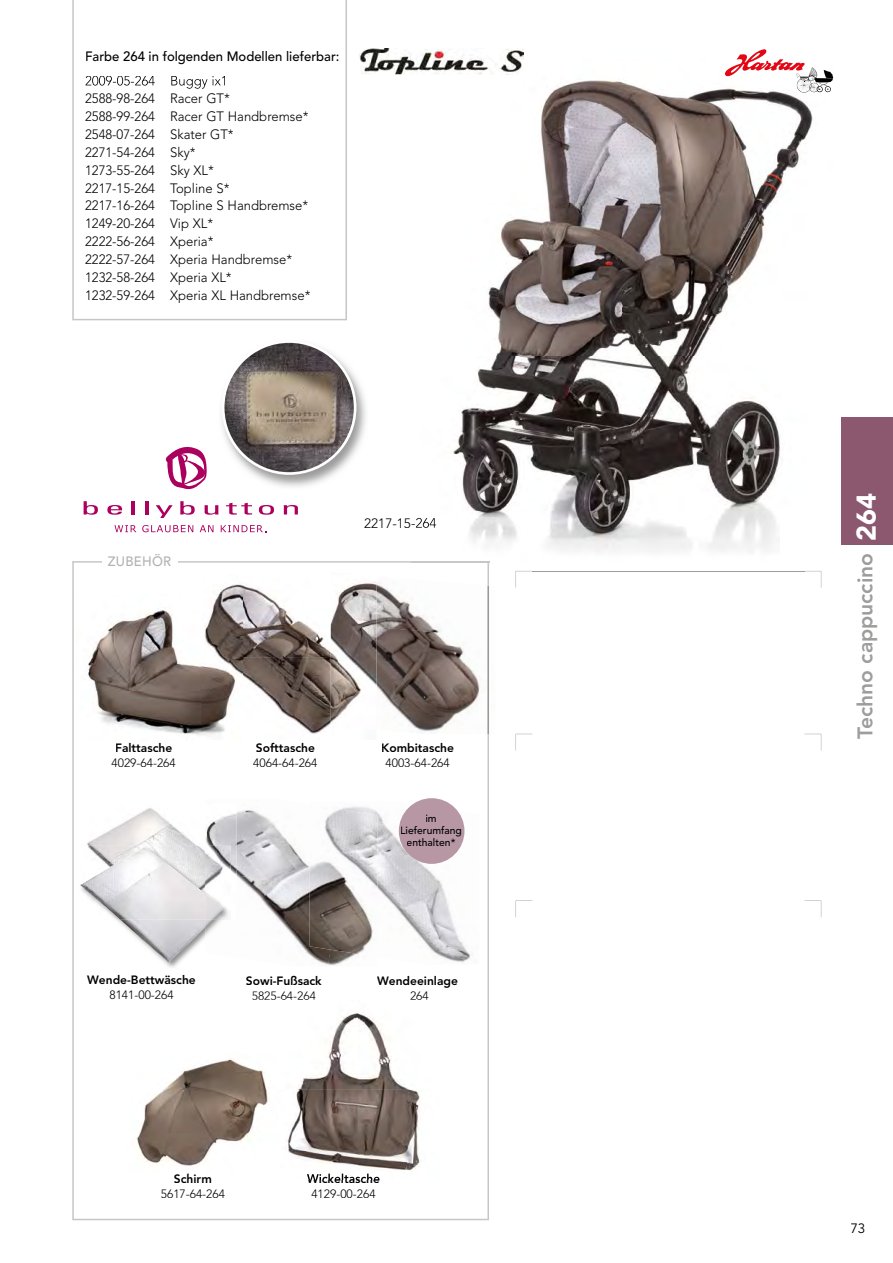
<style>
.page{position:relative;width:893px;height:1263px;background:#fff}
.page>*{position:absolute;margin:0;border:0;box-sizing:border-box;transform-origin:0 0}
.t1{font:900 27px "Avenir";color:#fff}
.t2{font:800 21px "Avenir";color:#9d9d9c}
.t3{font:300 13.5px/17.9px "Avenir";color:#000}
.t4{font:500 13.5px "Avenir";color:#000}
.t5{font:500 13.5px "Avenir";letter-spacing:.02em;color:#b3b2b2}
.t6{font:13.5px "Avenir";color:#000}
.t7{font:800 12px "Avenir";color:#000}
.t8{font:300 12px "Avenir";color:#000}
.t9{font:500 10.5px/12px "Avenir";color:#000;text-align:center}
</style>
<div class="page">
<div style="left:842px;top:417px;width:51px;height:127px;background:#8b5870"></div>
<svg style="left:72px;top:561px;width:417px;height:659px"></svg>
<img style="left:436px;top:52px;width:377px;height:510px">
<img style="left:411px;top:561px;width:78px;height:1px">
<img style="left:127px;top:1053px;width:149px;height:121px">
<img style="left:174px;top:1173px;width:37px;height:1px">
<img style="left:276px;top:999px;width:164px;height:181px">
<img style="left:307px;top:1173px;width:73px;height:7px">
<img style="left:411px;top:518px;width:25px;height:10px">
<div style="left:102px;top:556px;width:76px;height:12px;background:#fff"></div>
<img style="left:77px;top:595px;width:126px;height:145px">
<img style="left:331px;top:572px;width:158px;height:55px">
<img style="left:376px;top:627px;width:111px;height:107px">
<img style="left:487px;top:586px;width:2px;height:148px">
<img style="left:203px;top:575px;width:128px;height:82px">
<img style="left:242px;top:657px;width:91px;height:83px">
<img style="left:333px;top:730px;width:43px;height:10px">
<img style="left:203px;top:595px;width:39px;height:145px">
<img style="left:331px;top:575px;width:45px;height:155px">
<img style="left:221px;top:379px;width:145px;height:108px">
<svg style="left:222px;top:342px;width:134px;height:133px"></svg>
<img style="left:75px;top:804px;width:130px;height:77px">
<img style="left:75px;top:881px;width:4px;height:39px">
<img style="left:79px;top:920px;width:152px;height:50px">
<img style="left:79px;top:846px;width:126px;height:74px">
<img style="left:120px;top:920px;width:85px;height:42px">
<img style="left:80px;top:847px;width:125px;height:73px">
<img style="left:205px;top:799px;width:105px;height:76px">
<img style="left:231px;top:875px;width:97px;height:91px">
<img style="left:328px;top:957px;width:49px;height:9px">
<img style="left:205px;top:804px;width:31px;height:116px">
<img style="left:205px;top:846px;width:26px;height:111px">
<svg style="left:205px;top:920px;width:7px;height:7px"></svg>
<img style="left:205px;top:894px;width:18px;height:26px">
<img style="left:310px;top:802px;width:169px;height:49px">
<img style="left:377px;top:851px;width:102px;height:113px">
<img style="left:310px;top:805px;width:67px;height:152px">
<img style="left:276px;top:999px;width:40px;height:1px">
<svg style="left:407px;top:999px;width:21px;height:1px"></svg>
<svg style="left:725px;top:49px;width:108px;height:44px"></svg>
<svg style="left:72px;top:0;width:275px;height:320px"></svg>
<svg style="left:86px;top:76px;width:139px;height:13px"></svg>
<svg style="left:115px;top:525px;width:21px;height:7px"></svg>
<svg style="left:142px;top:525px;width:51px;height:7px"></svg>
<svg style="left:200px;top:525px;width:13px;height:7px"></svg>
<svg style="left:221px;top:525px;width:45px;height:7px"></svg>
<svg style="left:84px;top:501px;width:14px;height:14px"></svg>
<svg style="left:107px;top:505px;width:15px;height:10px"></svg>
<svg style="left:132px;top:501px;width:3px;height:13px"></svg>
<svg style="left:145px;top:501px;width:3px;height:13px"></svg>
<svg style="left:156px;top:505px;width:17px;height:13px"></svg>
<svg style="left:180px;top:501px;width:15px;height:14px"></svg>
<svg style="left:205px;top:505px;width:14px;height:10px"></svg>
<svg style="left:226px;top:503px;width:26px;height:12px"></svg>
<svg style="left:259px;top:505px;width:15px;height:10px"></svg>
<svg style="left:284px;top:505px;width:14px;height:9px"></svg>
<svg style="left:165px;top:447px;width:42px;height:43px"></svg>
<img style="left:359px;top:48px;width:164px;height:26px">
<img style="left:411px;top:50px;width:112px;height:24px">
<svg style="left:516px;top:900px;width:16px;height:1px"></svg>
<svg style="left:804px;top:900px;width:17px;height:17px"></svg>
<svg style="left:516px;top:734px;width:16px;height:1px"></svg>
<svg style="left:804px;top:734px;width:17px;height:16px"></svg>
<svg style="left:516px;top:571px;width:16px;height:1px"></svg>
<svg style="left:805px;top:571px;width:16px;height:16px"></svg>
<hr style="left:532px;top:571px;width:273px;height:1px;background:#9d9d9c">
<div style="left:399px;top:798px;width:65px;height:66px;background:#b697a3;border-radius:50%"></div>
<p class="t4" style="left:85px;top:49px;width:256px">Farbe 264 in folgenden Modellen lieferbar:</p>
<p class="t3" style="left:85px;top:90px;width:227px">2588-98-264 Racer GT*<br>2588-99-264 Racer GT Handbremse*<br>2548-07-264 Skater GT*<br>2271-54-264 Sky*<br>1273-55-264 Sky XL*<br>2217-15-264 Topline S*<br>2217-16-264 Topline S Handbremse*<br>1249-20-264 Vip XL*<br>2222-56-264 Xperia*<br>2222-57-264 Xperia Handbremse*<br>1232-58-264 Xperia XL*<br>1232-59-264 Xperia XL Handbremse*</p>
<p class="t5" style="left:108px;top:553px;width:65px">ZUBEHÖR</p>
<p class="t3" style="left:364px;top:514px;width:74px">2217-15-264</p>
<p class="t7" style="left:115px;top:740px;width:59px">Falttasche</p>
<p class="t8" style="left:112px;top:756px;width:66px">4029-64-264</p>
<p class="t7" style="left:256px;top:740px;width:61px">Softtasche</p>
<p class="t8" style="left:253px;top:756px;width:66px">4064-64-264</p>
<p class="t7" style="left:87px;top:973px;width:110px">Wende-Bettwäsche</p>
<p class="t8" style="left:109px;top:988px;width:66px">8141-00-264</p>
<p class="t7" style="left:246px;top:973px;width:77px">Sowi-Fußsack</p>
<p class="t8" style="left:252px;top:988px;width:66px">5825-64-264</p>
<p class="t7" style="left:381px;top:740px;width:74px">Kombitasche</p>
<p class="t8" style="left:386px;top:756px;width:66px">4003-64-264</p>
<p class="t9" style="left:400px;top:812px;width:63px">im<br>Lieferumfang enthalten*</p>
<p class="t7" style="left:377px;top:973px;width:82px">Wendeeinlage</p>
<p class="t8" style="left:410px;top:988px;width:20px">264</p>
<p class="t7" style="left:174px;top:1171px;width:40px">Schirm</p>
<p class="t8" style="left:161px;top:1186px;width:66px">5617-64-264</p>
<p class="t7" style="left:307px;top:1171px;width:75px">Wickeltasche</p>
<p class="t8" style="left:311px;top:1186px;width:66px">4129-00-264</p>
<h1 class="t1" style="left:850px;top:541px;width:49px;rotate:-90deg">264</h1>
<h2 class="t2" style="left:853px;top:739px;width:187px;rotate:-90deg">Techno cappuccino</h2>
<p class="t6" style="left:850px;top:1220px;width:17px">73</p>
</div>
